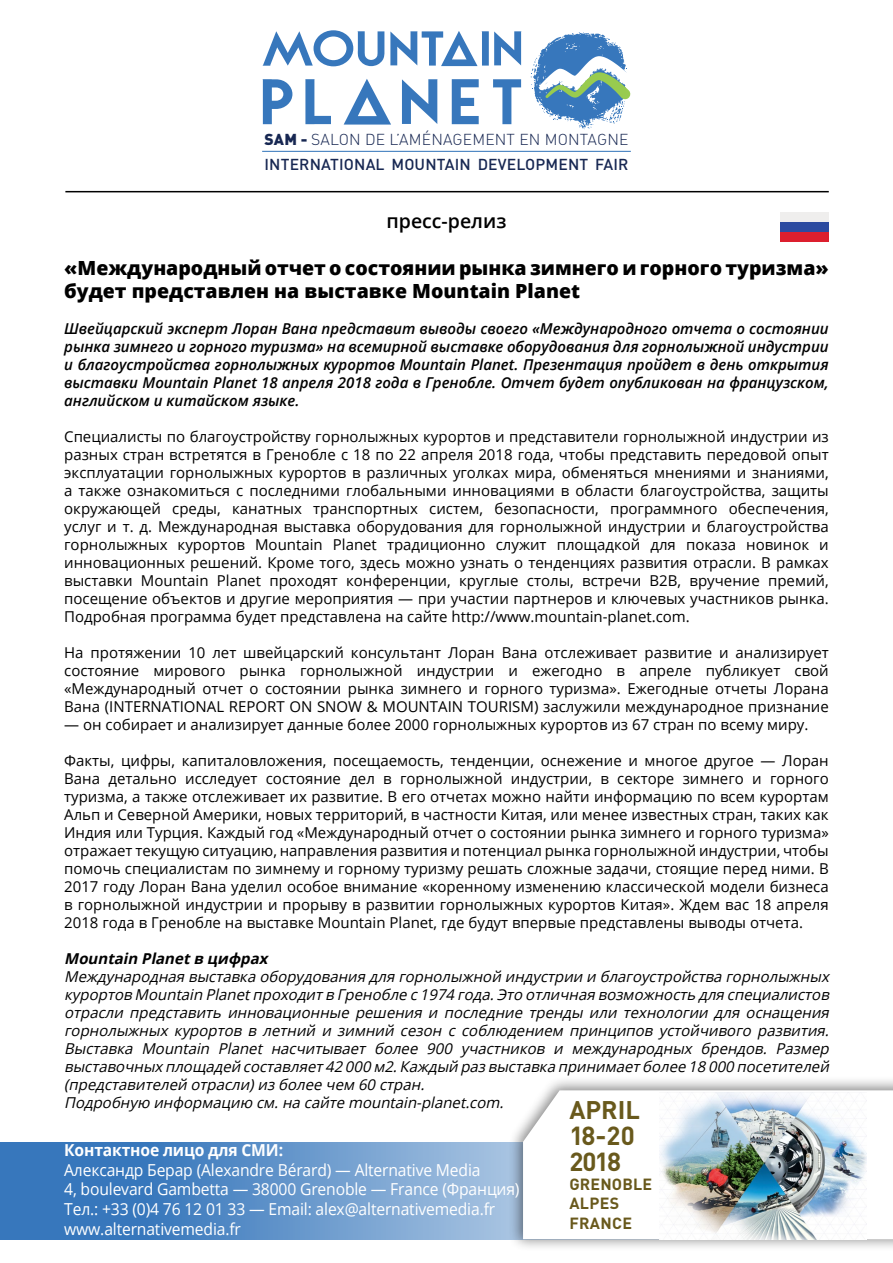
<style>
.page{position:relative;width:893px;height:1263px;background:#fff}
.page>*{position:absolute;margin:0;border:0;box-sizing:border-box;transform-origin:0 0}
.t1{font:700 25.8px/25.8px "DIN";letter-spacing:-.07em;color:#69591c}
.t2{font:700 25.2px "DIN";color:#69591c}
.t3{font:800 19.5px/23.4px "Open Sans";color:#000}
.t4{font:600 19.5px "Open Sans";color:#000}
.t5{font:16.5px/19.8px "Open Sans";letter-spacing:-.01em;color:#fff;scale:.95 1}
.t6{font:700 16.5px "Open Sans";letter-spacing:-.01em;color:#fff;scale:.95 1}
.t7{font:700 16.05px/19.2px "DIN";letter-spacing:.02em;color:#69591c}
.t8{font:500 15.75px "DIN";letter-spacing:.01em;color:#172752}
.t9{font:15.75px "DIN Light Alternate";letter-spacing:.01em;color:#172752}
.t10{font:15px/18px "Open Sans";color:#000;text-align:justify}
.t11{font:italic 15px/18px "Open Sans";color:#000}
.t12{font:italic 600 15px/18px "Open Sans";color:#000;text-align:justify}
.t13{font:italic 700 15px "Open Sans";color:#000}
.s1{font-family:"DIN Black Alternate"}
</style>
<div class="page">
<svg style="left:0;top:1142px;width:508px;height:97px;background:#5e91c9"></svg>
<hr style="left:65px;top:191px;width:764px;height:1px;background:#000">
<svg style="left:530px;top:32px;width:100px;height:98px"></svg>
<svg style="left:263px;top:30px;width:121px;height:36px"></svg>
<svg style="left:263px;top:79px;width:29px;height:45px"></svg>
<svg style="left:305px;top:79px;width:26px;height:45px"></svg>
<svg style="left:402px;top:79px;width:35px;height:45px"></svg>
<svg style="left:452px;top:79px;width:27px;height:45px"></svg>
<svg style="left:493px;top:79px;width:28px;height:45px"></svg>
<svg style="left:390px;top:31px;width:131px;height:35px"></svg>
<svg style="left:344px;top:79px;width:47px;height:46px"></svg>
<hr style="left:262px;top:151px;width:369px;height:1px;background:#3777bc">
<div style="left:508px;top:1075px;width:385px;height:176px;background:#000;opacity:.46"></div>
<svg style="left:523px;top:1090px;width:370px;height:149px"></svg>
<img style="left:659px;top:1092px;width:208px;height:147px">
<div style="left:780px;top:212px;width:49px;height:10px;background:#efeeed"></div>
<div style="left:780px;top:222px;width:49px;height:10px;background:#2c4ba0"></div>
<div style="left:780px;top:232px;width:49px;height:9px;background:#dc1f2e"></div>
<p class="t9" style="left:265px;top:130px;width:365px"><span class="s1">SAM -</span> SALON DE L’AMÉNAGEMENT EN MONTAGNE</p>
<p class="t8" style="left:265px;top:154px;width:365px">INTERNATIONAL MOUNTAIN DEVELOPMENT FAIR</p>
<h3 class="t4" style="left:386px;top:208px;width:121px">пресс-релиз</h3>
<h3 class="t3" style="left:64px;top:255px;width:766px">«Международный отчет о состоянии рынка зимнего и горного туризма» будет представлен на выставке Mountain Planet</h3>
<p class="t12" style="left:64px;top:319px;width:766px">Швейцарский эксперт Лоран Вана представит выводы своего «Международного отчета о состоянии рынка зимнего и горного туризма» на всемирной выставке оборудования для горнолыжной индустрии и благоустройства горнолыжных курортов Mountain Planet. Презентация пройдет в день открытия выставки Mountain Planet 18 апреля 2018 года в Гренобле. Отчет будет опубликован на французском, английском и китайском языке.</p>
<p class="t10" style="left:64px;top:427px;width:766px">Специалисты по благоустройству горнолыжных курортов и представители горнолыжной индустрии из разных стран встретятся в Гренобле с 18 по 22 апреля 2018 года, чтобы представить передовой опыт эксплуатации горнолыжных курортов в различных уголках мира, обменяться мнениями и знаниями, а также ознакомиться с последними глобальными инновациями в области благоустройства, защиты окружающей среды, канатных транспортных систем, безопасности, программного обеспечения, услуг и т. д. Международная выставка оборудования для горнолыжной индустрии и благоустройства горнолыжных курортов Mountain Planet традиционно служит площадкой для показа новинок и инновационных решений. Кроме того, здесь можно узнать о тенденциях развития отрасли. В рамках выставки Mountain Planet проходят конференции, круглые столы, встречи B2B, вручение премий, посещение объектов и другие мероприятия — при участии партнеров и ключевых участников рынка.<br>Подробная программа будет представлена на сайте http://www.mountain-planet.com.</p>
<p class="t10" style="left:64px;top:643px;width:766px">На протяжении 10 лет швейцарский консультант Лоран Вана отслеживает развитие и анализирует состояние мирового рынка горнолыжной индустрии и ежегодно в апреле публикует свой «Международный отчет о состоянии рынка зимнего и горного туризма». Ежегодные отчеты Лорана Вана (INTERNATIONAL REPORT ON SNOW &amp; MOUNTAIN TOURISM) заслужили международное признание</p>
<p class="t10" style="left:64px;top:715px;width:746px">— он собирает и анализирует данные более 2000 горнолыжных курортов из 67 стран по всему миру.</p>
<p class="t10" style="left:64px;top:751px;width:766px">Факты, цифры, капиталовложения, посещаемость, тенденции, оснежение и многое другое — Лоран Вана детально исследует состояние дел в горнолыжной индустрии, в секторе зимнего и горного туризма, а также отслеживает их развитие. В его отчетах можно найти информацию по всем курортам Альп и Северной Америки, новых территорий, в частности Китая, или менее известных стран, таких как Индия или Турция. Каждый год «Международный отчет о состоянии рынка зимнего и горного туризма» отражает текущую ситуацию, направления развития и потенциал рынка горнолыжной индустрии, чтобы помочь специалистам по зимнему и горному туризму решать сложные задачи, стоящие перед ними. В 2017 году Лоран Вана уделил особое внимание «коренному изменению классической модели бизнеса в горнолыжной индустрии и прорыву в развитии горнолыжных курортов Китая». Ждем вас 18 апреля 2018 года в Гренобле на выставке Mountain Planet, где будут впервые представлены выводы отчета.</p>
<p class="t13" style="left:64px;top:948px;width:209px">Mountain Planetв цифрах</p>
<p class="t11" style="left:64px;top:967px;width:770px">Международная выставка оборудования для горнолыжной индустрии и благоустройства горнолыжных курортов Mountain Planetпроходитв Гренобле с1974 года.Это отличная возможность для специалистов отрасли представить инновационные решения и последние тренды или технологии для оснащения горнолыжных курортов в летний и зимний сезон с соблюдением принципов устойчивого развития.<br>Выставка Mountain Planet насчитывает более 900 участников и международных брендов. Размер выставочных площадей составляет42 000 м2.Каждый развыставка принимаетболее 18 000 посетителей (представителей отрасли)изболее чем 60 стран.<br>Подробную информацию см.на сайте mountain-planet.com.</p>
<h2 class="t2" style="left:569px;top:1094px;width:72px">APRIL</h2>
<h1 class="t1" style="left:569px;top:1122px;width:67px">18-20<br>2018</h1>
<p class="t7" style="left:569px;top:1174px;width:84px">GRENOBLE<br>ALPES<br>FRANCE</p>
<p class="t6" style="left:64px;top:1138px;width:232px">Контактное лицо для СМИ:</p>
<p class="t5" style="left:64px;top:1159px;width:481px">Александр Берар (Alexandre Bérard) — Alternative Media<br>4, boulevard Gambetta — 38000 Grenoble — France (Франция)<br>Тел.: +33 (0)4 76 12 01 33 — Email: alex@alternativemedia.fr www.alternativemedia.fr</p>
</div>
